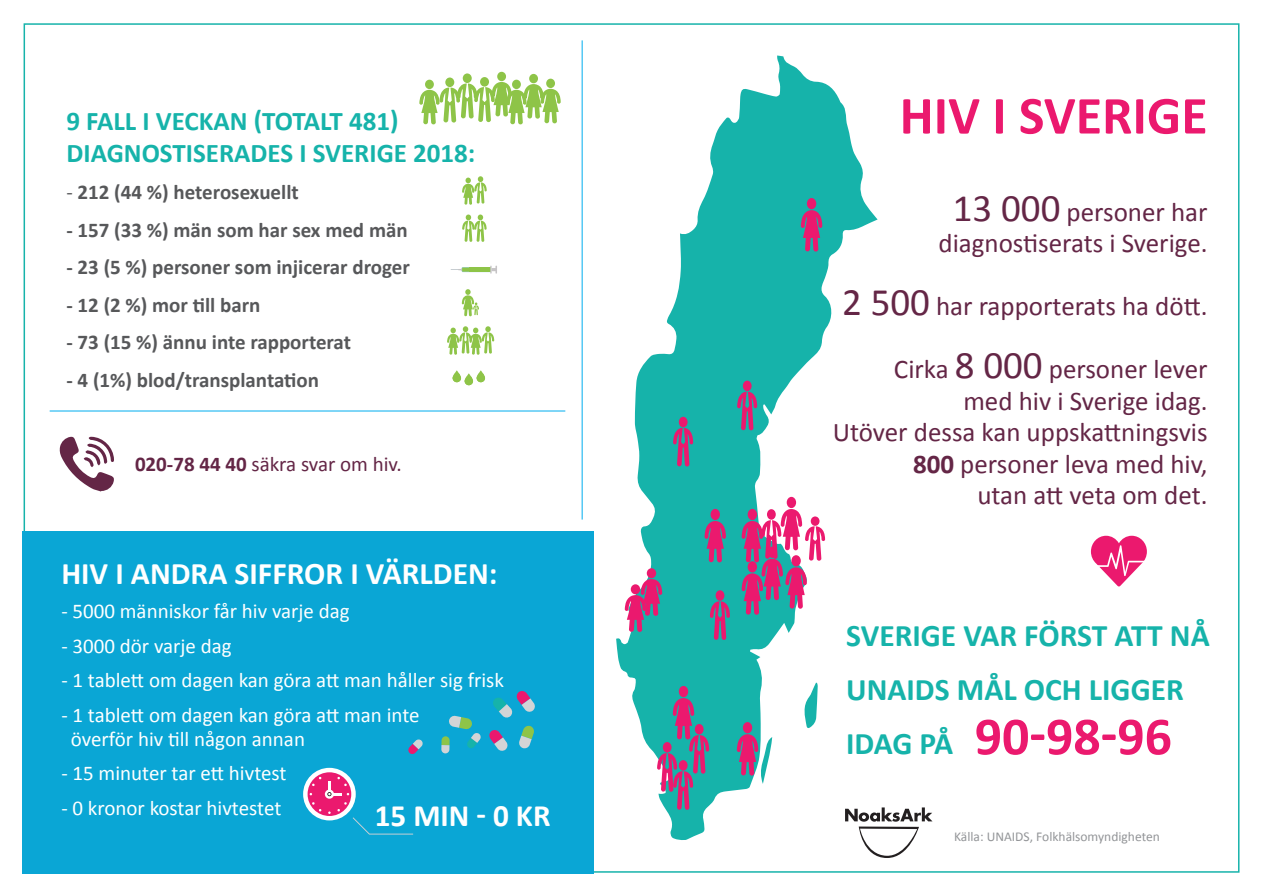
<style>
.page{position:relative;width:1263px;height:893px;background:#fff}
.page>*{position:absolute;margin:0;border:0;box-sizing:border-box;transform-origin:0 0}
.t1{font:700 54px "Calibri";color:#eb196e}
.t2{font:700 31.5px/54px "Calibri";color:#16b3aa}
.t3{font:700 31.5px "Calibri";color:#fff}
.t4{font:700 31.2px "Calibri";color:#fff}
.t5{font:27px/31.5px "Calibri";color:#642646;text-align:center}
.t6{font:700 27px/31.5px "Calibri";color:#16b3aa}
.t7{font:21px/24px "Calibri";color:#fff}
.t8{font:700 21px "Calibri";color:#57585a}
.t9{font:21px "Calibri";color:#642646}
.t10{font:13.5px "Calibri";color:#939598}
.s1{font-weight:400}
.s2{font-weight:700}
.s3{font-size:39px}
.s4{font-size:31.5px;color:#16b3aa}
</style>
<div class="page">
<div style="left:23px;top:531px;width:571px;height:342px;background:#0aa6d5"></div>
<svg style="left:1091px;top:536px;width:56px;height:50px"></svg>
<hr style="left:582px;top:40px;width:1px;height:480px;background:#00aeef">
<div style="left:497px;top:72px;width:9px;height:9px;background:#8ec448;border-radius:50%"></div>
<div style="left:529px;top:74px;width:9px;height:9px;background:#8ec448;border-radius:50%"></div>
<div style="left:463px;top:73px;width:9px;height:10px;background:#8ec448;border-radius:50%"></div>
<div style="left:480px;top:77px;width:9px;height:10px;background:#8ec448;border-radius:50%"></div>
<div style="left:445px;top:78px;width:9px;height:9px;background:#8ec448;border-radius:50%"></div>
<svg style="left:419px;top:80px;width:142px;height:44px"></svg>
<div style="left:425px;top:80px;width:9px;height:9px;background:#8ec448;border-radius:50%"></div>
<svg style="left:462px;top:176px;width:25px;height:29px"></svg>
<svg style="left:462px;top:289px;width:17px;height:27px"></svg>
<svg style="left:462px;top:215px;width:25px;height:27px"></svg>
<svg style="left:451px;top:266px;width:46px;height:8px"></svg>
<svg style="left:519px;top:725px;width:15px;height:24px"></svg>
<svg style="left:493px;top:691px;width:42px;height:27px"></svg>
<svg style="left:489px;top:730px;width:19px;height:21px"></svg>
<svg style="left:441px;top:715px;width:40px;height:38px"></svg>
<svg style="left:408px;top:739px;width:15px;height:15px"></svg>
<svg style="left:303px;top:768px;width:53px;height:52px"></svg>
<div style="left:308px;top:772px;width:43px;height:44px;background:#eb196e;border-radius:50%"></div>
<svg style="left:325px;top:790px;width:9px;height:9px"></svg>
<svg style="left:312px;top:802px;width:10px;height:10px"></svg>
<svg style="left:337px;top:802px;width:10px;height:10px"></svg>
<svg style="left:310px;top:777px;width:39px;height:19px"></svg>
<svg style="left:353px;top:817px;width:60px;height:17px"></svg>
<svg style="left:863px;top:807px;width:69px;height:51px"></svg>
<svg style="left:616px;top:56px;width:262px;height:785px"></svg>
<svg style="left:802px;top:683px;width:16px;height:46px"></svg>
<svg style="left:625px;top:577px;width:37px;height:55px"></svg>
<div style="left:647px;top:568px;width:9px;height:10px;background:#eb196e;border-radius:50%"></div>
<svg style="left:704px;top:519px;width:22px;height:43px"></svg>
<div style="left:710px;top:509px;width:10px;height:11px;background:#eb196e;border-radius:50%"></div>
<div style="left:716px;top:590px;width:8px;height:11px;background:#eb196e;border-radius:50%"></div>
<svg style="left:710px;top:601px;width:20px;height:39px"></svg>
<div style="left:787px;top:497px;width:9px;height:11px;background:#eb196e;border-radius:50%"></div>
<svg style="left:741px;top:507px;width:84px;height:108px"></svg>
<div style="left:748px;top:561px;width:9px;height:11px;background:#eb196e;border-radius:50%"></div>
<div style="left:743px;top:381px;width:9px;height:10px;background:#eb196e;border-radius:50%"></div>
<svg style="left:737px;top:392px;width:20px;height:38px"></svg>
<div style="left:679px;top:417px;width:8px;height:10px;background:#eb196e;border-radius:50%"></div>
<svg style="left:673px;top:428px;width:20px;height:38px"></svg>
<svg style="left:737px;top:732px;width:35px;height:52px"></svg>
<div style="left:743px;top:722px;width:9px;height:11px;background:#eb196e;border-radius:50%"></div>
<svg style="left:657px;top:696px;width:52px;height:114px;background:#668198"></svg>
<div style="left:679px;top:686px;width:9px;height:11px;background:#eb196e;border-radius:50%"></div>
<svg style="left:801px;top:208px;width:21px;height:44px"></svg>
<div style="left:807px;top:198px;width:9px;height:11px;background:#eb196e;border-radius:50%"></div>
<svg style="left:59px;top:436px;width:55px;height:55px"></svg>
<hr style="left:50px;top:411px;width:515px;height:1px;background:#00aeef">
<svg style="left:447px;top:326px;width:47px;height:29px"></svg>
<svg style="left:477px;top:370px;width:8px;height:12px"></svg>
<svg style="left:453px;top:370px;width:8px;height:12px"></svg>
<svg style="left:453px;top:374px;width:32px;height:11px"></svg>
<p class="t6" style="left:66px;top:106px;width:410px">9 FALL I VECKAN (TOTALT 481)<br>DIAGNOSTISERADES I SVERIGE 2018:</p>
<p class="t8" style="left:66px;top:179px;width:234px"><span class="s1">-</span> 212 (44 %) heterosexuellt</p>
<p class="t8" style="left:66px;top:217px;width:343px">- 157 (33 %) män som har sex med män</p>
<p class="t8" style="left:66px;top:254px;width:345px">- 23 (5 %) personer som injicerar droger</p>
<p class="t8" style="left:66px;top:292px;width:196px">- 12 (2 %) mor till barn</p>
<p class="t8" style="left:66px;top:329px;width:286px">- 73 (15 %) ännu inte rapporterat</p>
<p class="t8" style="left:66px;top:367px;width:254px">- 4 (1%) blod/transplantation</p>
<p class="t9" style="left:135px;top:451px;width:268px"><span class="s2">020-78 44 40</span> säkra svar om hiv.</p>
<h2 class="t3" style="left:61px;top:553px;width:438px">HIV I ANDRA SIFFROR I VÄRLDEN:</h2>
<p class="t7" style="left:61px;top:599px;width:290px">- 5000 människor får hiv varje dag</p>
<p class="t7" style="left:61px;top:634px;width:172px">- 3000 dör varje dag</p>
<p class="t7" style="left:61px;top:668px;width:444px">- 1 tablett om dagen kan göra att man håller sig frisk</p>
<p class="t7" style="left:71px;top:703px;width:350px;text-indent:-9px">- 1 tablett om dagen kan göra att man inte överför hiv till någon annan</p>
<p class="t7" style="left:61px;top:761px;width:227px">- 15 minuter tar ett hivtest</p>
<p class="t7" style="left:61px;top:796px;width:221px">- 0 kronor kostar hivtestet</p>
<h3 class="t4" style="left:375px;top:796px;width:177px">15 MIN - 0 KR</h3>
<h1 class="t1" style="left:900px;top:87px;width:310px">HIV I SVERIGE</h1>
<p class="t5" style="left:938px;top:198px;width:271px"><span class="s3">13 000</span> personer har diagnostiserats i Sverige.</p>
<p class="t5" style="left:842px;top:290px;width:367px"><span class="s3">2 500</span> har rapporterats ha dött.</p>
<p class="t5" style="left:833px;top:355px;width:376px;text-align:right">Cirka <span class="s3">8 000</span> personer lever<br>med hiv i Sverige idag.<br>Utöver dessa kan uppskattningsvis<br><span class="s2">800</span> personer leva med hiv,<br>utan att veta om det.</p>
<h2 class="t2" style="left:846px;top:609px;width:365px">SVERIGE VAR FÖRST ATT NÅ<br>UNAIDS MÅL OCH LIGGER</h2>
<h1 class="t1" style="left:846px;top:702px;width:327px"><span class="s4">IDAG PÅ</span> 90-98-96</h1>
<p class="t10" style="left:954px;top:828px;width:207px">Källa: UNAIDS, Folkhälsomyndigheten</p>
</div>
